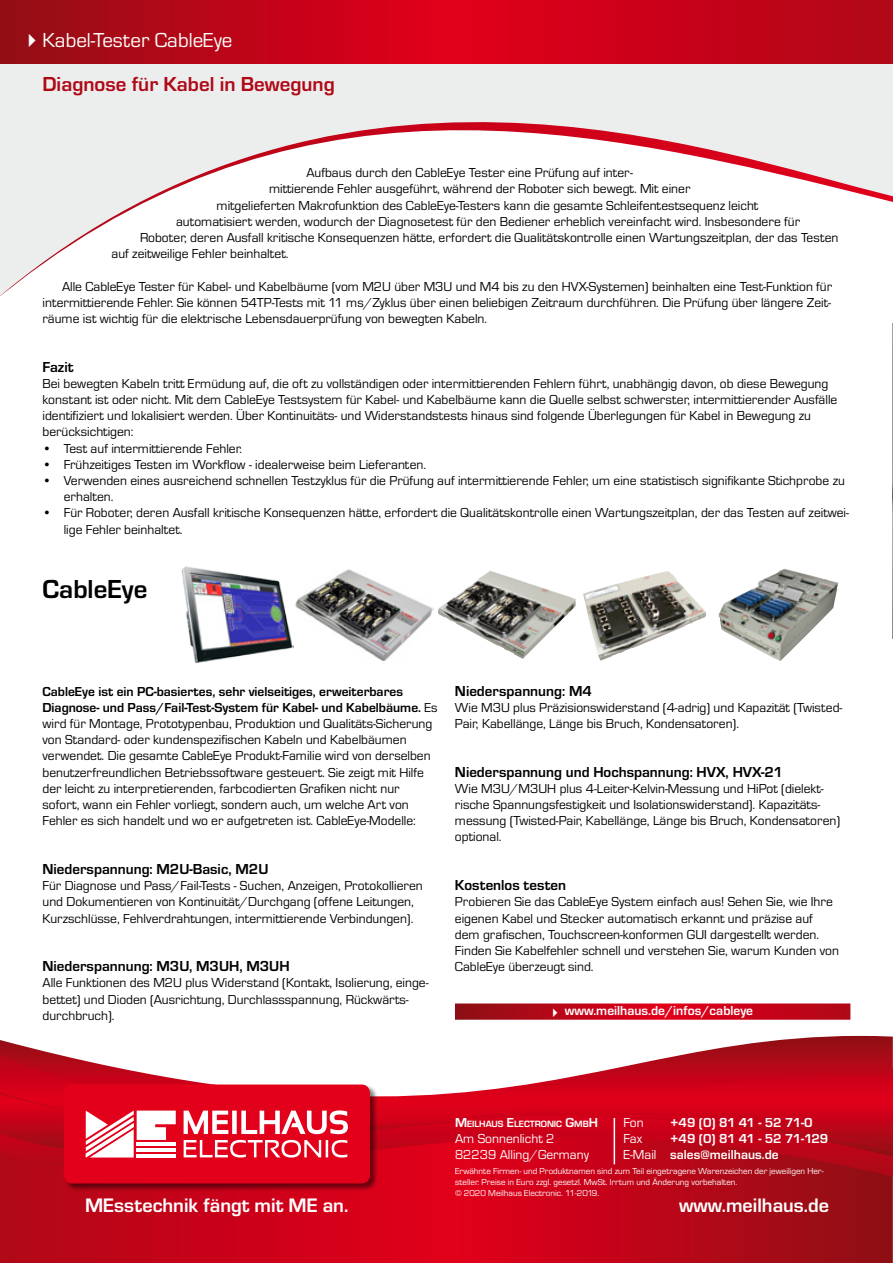
<style>
.page{position:relative;width:893px;height:1263px;background:#fff}
.page>*{position:absolute;margin:0;border:0;box-sizing:border-box;transform-origin:0 0}
.t1{font:700 27px "Eurostile T";color:#000}
.t2{font:700 21px/44.1px "Eurostile T";color:#af0917}
.t3{font:700 20.25px "Eurostile T";color:#fff}
.t4{font:700 15px "Eurostile T";color:#000}
.t5{font:13.5px/16.2px "Eurostile T";color:#000}
.t6{font:700 13.5px/16.2px "Eurostile T";color:#fff}
.t7{font:13.5px/16.2px "Eurostile T";color:#fff}
.t8{font:700 9.45px "Eurostile T";color:#fff}
.t9{font:9px/10.8px "Eurostile T";color:#fff}
.s1{color:#fff}
.s2{font-weight:400;color:#fff}
.s3{font-weight:700}
.s4{font-size:13.5px}
.s5{font-weight:400}
</style>
<div class="page">
<svg style="left:0;top:1186px;width:893px;height:77px;background:#c00418"></svg>
<svg style="left:0;top:1036px;width:893px;height:19px"></svg>
<svg style="left:0;top:1055px;width:893px;height:5px"></svg>
<svg style="left:0;top:1060px;width:893px;height:126px;background:#cf283b"></svg>
<hr style="left:614px;top:1118px;width:1px;height:46px;background:#fff">
<div style="left:64px;top:1085px;width:314px;height:107px;background:#000;opacity:.5"></div>
<div style="left:64px;top:1084px;width:306px;height:99px;background:#e2001a;border-radius:9px"></div>
<svg style="left:86px;top:1110px;width:90px;height:47px"></svg>
<svg style="left:184px;top:1140px;width:163px;height:17px"></svg>
<svg style="left:184px;top:1110px;width:164px;height:24px"></svg>
<img style="left:892px;top:324px;width:1px;height:314px">
<svg style="left:0;top:0;width:893px;height:8px;background:#c10418"></svg>
<svg style="left:0;top:8px;width:893px;height:288px"></svg>
<svg style="left:455px;top:1003px;width:395px;height:17px;background:#c21022"></svg>
<img style="left:719px;top:568px;width:119px;height:93px">
<img style="left:583px;top:571px;width:123px;height:89px">
<img style="left:438px;top:570px;width:138px;height:89px">
<img style="left:296px;top:569px;width:138px;height:92px">
<img style="left:181px;top:566px;width:112px;height:97px">
<h2 class="t2" style="left:43px;top:18px;width:294px;text-indent:-21px"><span class="s1">✔</span><span class="s2">Kabel-Tester CableEye<br></span>Diagnose für Kabel in Bewegung</h2>
<p class="t5" style="left:307px;top:165px;width:328px">Aufbaus durch den CableEye Tester eine Prüfung auf inter-</p>
<p class="t5" style="left:269px;top:181px;width:423px">mittierende Fehler ausgeführt, während der Roboter sich bewegt. Mit einer</p>
<p class="t5" style="left:217px;top:197px;width:543px">mitgelieferten Makrofunktion des CableEye-Testers kann die gesamte Schleifentestsequenz leicht</p>
<p class="t5" style="left:176px;top:213px;width:625px">automatisiert werden, wodurch der Diagnosetest für den Bediener erheblich vereinfacht wird. Insbesondere für</p>
<p class="t5" style="left:140px;top:229px;width:700px">Roboter, deren Ausfall kritische Konsequenzen hätte, erfordert die Qualitätskontrolle einen Wartungszeitplan, der das Testen</p>
<p class="t5" style="left:112px;top:246px;width:179px">auf zeitweilige Fehler beinhaltet.</p>
<p class="t5" style="left:43px;top:278px;width:791px;text-align:justify;text-indent:19px">Alle CableEye Tester für Kabel- und Kabelbäume (vom M2U über M3U und M4 bis zu den HVX-Systemen) beinhalten eine Test-Funktion für intermittierende Fehler. Sie können 54TP-Tests mit 11 ms/Zyklus über einen beliebigen Zeitraum durchführen. Die Prüfung über längere Zeit&shy;räume ist wichtig für die elektrische Lebensdauerprüfung von bewegten Kabeln.</p>
<p class="t4" style="left:43px;top:358px;width:32px">Fazit</p>
<p class="t5" style="left:43px;top:375px;width:796px">Bei bewegten Kabeln tritt Ermüdung auf, die oft zu vollständigen oder intermittierenden Fehlern führt, unabhängig davon, ob diese Bewegung konstant ist oder nicht. Mit dem CableEye Testsystem für Kabel- und Kabelbäume kann die Quelle selbst schwerster, intermittierender Ausfälle identifiziert und lokalisiert werden. Über Kontinuitäts- und Widerstandstests hinaus sind folgende Überlegungen für Kabel in Bewegung zu berücksichtigen:</p>
<p class="t5" style="left:43px;top:440px;width:201px">• Test auf intermittierende Fehler.</p>
<p class="t5" style="left:43px;top:456px;width:385px">• Frühzeitiges Testen im Workflow - idealerweise beim Lieferanten.</p>
<p class="t5" style="left:64px;top:472px;width:783px;text-indent:-21px">• Verwenden eines ausreichend schnellen Testzyklus für die Prüfung auf intermittierende Fehler, um eine statistisch signifikante Stichprobe zu erhalten.</p>
<p class="t5" style="left:64px;top:505px;width:787px;text-indent:-21px">• Für Roboter, deren Ausfall kritische Konsequenzen hätte, erfordert die Qualitätskontrolle einen Wartungszeitplan, der das Testen auf zeitwei&shy;lige Fehler beinhaltet.</p>
<h1 class="t1" style="left:42px;top:575px;width:106px">CableEye</h1>
<p class="t5" style="left:42px;top:683px;width:397px"><span class="s3">CableEye ist ein PC-basiertes, sehr vielseitiges, erweiterbares Diagnose- und Pass/Fail-Test-System für Kabel- und Kabelbäume.</span> Es wird für Montage, Prototypenbau, Produktion und Qualitäts-Sicherung von Standard- oder kundenspezifischen Kabeln und Kabelbäumen verwendet. Die gesamte CableEye Produkt-Familie wird von derselben benutzerfreundlichen Betriebssoftware gesteuert. Sie zeigt mit Hilfe der leicht zu interpretierenden, farbcodierten Grafiken nicht nur sofort, wann ein Fehler vorliegt, sondern auch, um welche Art von Fehler es sich handelt und wo er aufgetreten ist. CableEye-Modelle:</p>
<p class="t4" style="left:42px;top:861px;width:227px">Niederspannung: M2U-Basic, M2U</p>
<p class="t5" style="left:42px;top:877px;width:382px">Für Diagnose und Pass/Fail-Tests - Suchen, Anzeigen, Protokollieren und Dokumentieren von Kontinuität/Durchgang (offene Leitungen,<br>Kurzschlüsse, Fehlverdrahtungen, intermittierende Verbindungen).</p>
<p class="t4" style="left:42px;top:958px;width:249px">Niederspannung: M3U, M3UH, M3UH</p>
<p class="t5" style="left:42px;top:975px;width:388px">Alle Funktionen des M2U plus Widerstand (Kontakt, Isolierung, einge&shy;bettet) und Dioden (Ausrichtung, Durchlassspannung, Rückwärts&shy;durchbruch).</p>
<p class="t4" style="left:455px;top:682px;width:138px">Niederspannung: M4</p>
<p class="t5" style="left:455px;top:699px;width:389px">Wie M3U plus Präzisionswiderstand (4-adrig) und Kapazität (Twisted-<br>Pair, Kabellänge, Länge bis Bruch, Kondensatoren).</p>
<p class="t4" style="left:455px;top:763px;width:329px">Niederspannung und Hochspannung: HVX, HVX-21</p>
<p class="t5" style="left:455px;top:780px;width:387px">Wie M3U/M3UH plus 4-Leiter-Kelvin-Messung und HiPot (dielekt&shy;rische Spannungsfestigkeit und Isolationswiderstand). Kapazitäts&shy;messung (Twisted-Pair, Kabellänge, Länge bis Bruch, Kondensatoren) optional.</p>
<p class="t4" style="left:455px;top:877px;width:113px">Kostenlos testen</p>
<p class="t5" style="left:455px;top:894px;width:386px">Probieren Sie das CableEye System einfach aus! Sehen Sie, wie Ihre eigenen Kabel und Stecker automatisch erkannt und präzise auf dem grafischen, Touchscreen-konformen GUI dargestellt werden.<br>Finden Sie Kabelfehler schnell und verstehen Sie, warum Kunden von CableEye überzeugt sind.</p>
<p class="t6" style="left:548px;top:1002px;width:206px">✔ www.meilhaus.de/infos/cableye</p>
<p class="t8" style="left:455px;top:1119px;width:143px"><span class="s4">M</span>EILHAUS <span class="s4">E</span>LECTRONIC <span class="s4">G</span>MB<span class="s4">H</span></p>
<p class="t7" style="left:455px;top:1131px;width:136px">Am Sonnenlicht 2<br>82239 Alling/Germany</p>
<p class="t7" style="left:623px;top:1114px;width:22px">Fon</p>
<p class="t6" style="left:670px;top:1114px;width:144px">+49 (0) 81 41 - 52 71-0</p>
<p class="t7" style="left:623px;top:1131px;width:20px">Fax</p>
<p class="t6" style="left:623px;top:1130px;width:207px;text-indent:47px">+49 (0) 81 41 - 52 71-129<br><span class="s5">E-Mail</span> sales@meilhaus.de</p>
<p class="t9" style="left:455px;top:1166px;width:370px">Erwähnte Firmen- und Produktnamen sind zum Teil eingetragene Warenzeichen der jeweiligen Her&shy;steller. Preise in Euro zzgl. gesetzl. MwSt. Irrtum und Änderung vorbehalten.<br>© 2020 Meilhaus Electronic. 11-2019.</p>
<h3 class="t3" style="left:85px;top:1194px;width:265px">MEsstechnik fängt mit ME an.</h3>
<h3 class="t3" style="left:679px;top:1194px;width:152px">www.meilhaus.de</h3>
</div>
